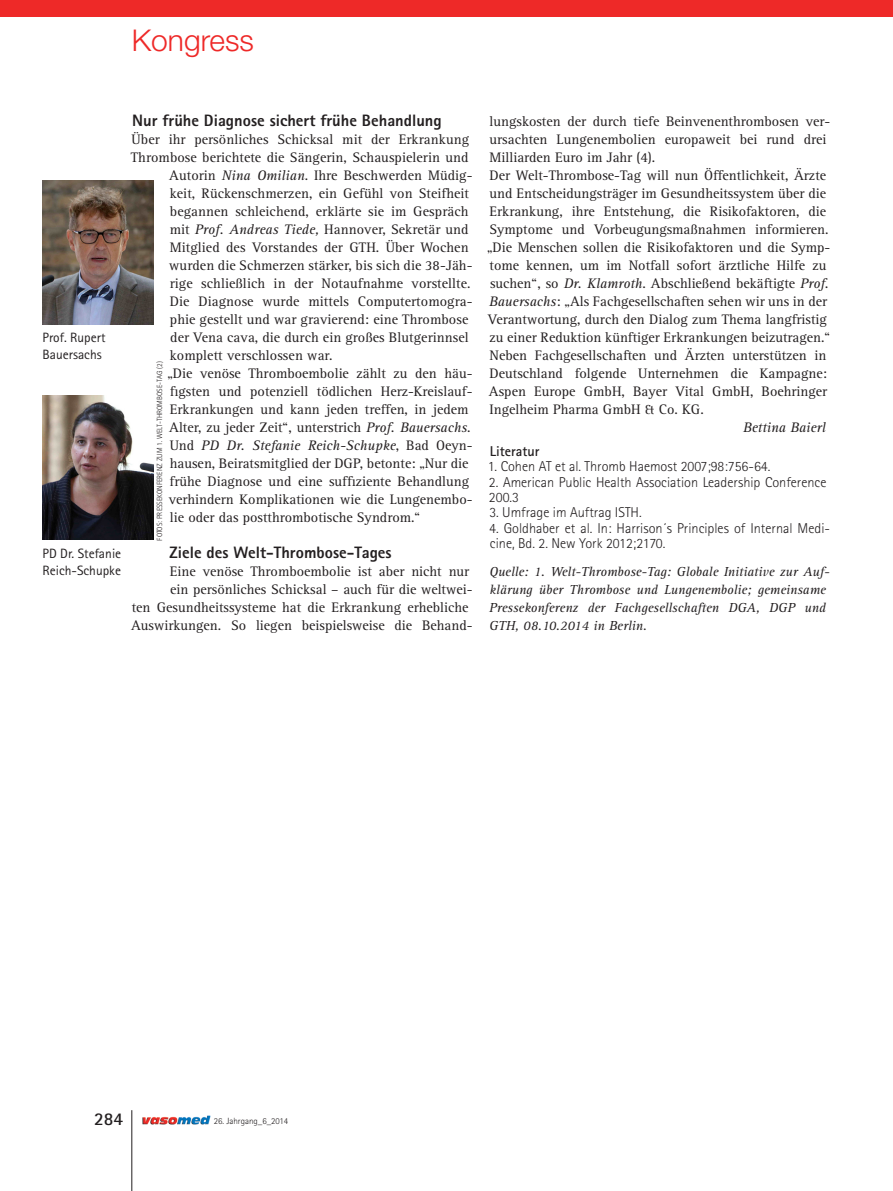
<style>
.page{position:relative;width:893px;height:1191px;background:#fff}
.page>*{position:absolute;margin:0;border:0;box-sizing:border-box;transform-origin:0 0}
.t1{font:300 30px "Helvetica Neue LT Std";color:#ee2928}
.t2{font:700 18px "Rotis Sans Serif Std";color:#231f20}
._03_Body{font:800 16.5px "Rotis Sans Serif Std";color:#231f20}
._03_Sub_11{font:800 16.5px "Rotis Sans Serif Std";color:#231f20}
._03_Body-2{font:14.25px/18px "Rotis Serif Std";color:#231f20}
._05_Literatur_Copy{font:300 14.25px/15.3px "Rotis Sans Serif Std";color:#231f20}
._03_Body-3{font:italic 14.25px "Rotis Serif Std";color:#231f20}
._05_Literatur_Head{font:700 14.25px "Rotis Sans Serif Std";color:#231f20}
._05_Literatur_Copy-2{font:italic 13.5px/18px "Rotis Serif Std";color:#231f20}
._03_Bildunterschrift{font:13.5px/17.2px "Rotis Sans Serif Std";color:#231f20}
.t3{font:300 9px "Rotis Sans Serif Std";color:#231f20}
._03_Inhalt_Bildnachw{font:300 7.5px "Rotis Sans Serif Std";color:#231f20}
.s1{font-style:italic}
</style>
<div class="page">
<hr style="left:132px;top:1110px;width:1px;height:81px;background:#231f20">
<div style="left:0;top:0;width:893px;height:17px;background:#ee2928"></div>
<img style="left:142px;top:1115px;width:68px;height:9px">
<img style="left:43px;top:180px;width:110px;height:144px">
<img style="left:43px;top:396px;width:110px;height:144px">
<h1 class="t1" style="left:132px;top:22px;width:124px">Kongress</h1>
<p class="_03_Bildunterschrift" style="left:43px;top:329px;width:64px">Prof. Rupert<br>Bauersachs</p>
<p class="_03_Bildunterschrift" style="left:43px;top:545px;width:80px">PD Dr. Stefanie<br>Reich-Schupke</p>
<p class="_03_Body" style="left:132px;top:110px;width:311px">Nur frühe Diagnose sichert frühe Behandlung</p>
<p class="_03_Body-2" style="left:132px;top:131px;width:339px">Über ihr persönliches Schicksal mit der Erkrankung</p>
<p class="_03_Body-2" style="left:131px;top:149px;width:339px">Thrombose berichtete die Sängerin, Schauspielerin und</p>
<p class="_03_Body-2" style="left:169px;top:167px;width:305px">Autorin <span class="s1">Nina Omilian</span>. Ihre Beschwerden Müdig-</p>
<p class="_03_Body-2" style="left:170px;top:185px;width:301px">keit, Rückenschmerzen, ein Gefühl von Steifheit</p>
<p class="_03_Body-2" style="left:170px;top:203px;width:300px">begannen schleichend, erklärte sie im Gespräch</p>
<p class="_03_Body-2" style="left:170px;top:221px;width:300px">mit <span class="s1">Prof. Andreas Tiede,</span> Hannover, Sekretär und</p>
<p class="_03_Body-2" style="left:170px;top:239px;width:300px">Mitglied des Vorstandes der GTH. Über Wochen</p>
<p class="_03_Body-2" style="left:169px;top:257px;width:305px">wurden die Schmerzen stärker, bis sich die 38-Jäh-</p>
<p class="_03_Body-2" style="left:170px;top:275px;width:302px">rige schließlich in der Notaufnahme vorstellte.</p>
<p class="_03_Body-2" style="left:170px;top:293px;width:304px">Die Diagnose wurde mittels Computertomogra-</p>
<p class="_03_Body-2" style="left:170px;top:311px;width:300px">phie gestellt und war gravierend: eine Thrombose</p>
<p class="_03_Body-2" style="left:170px;top:329px;width:300px">der Vena cava, die durch ein großes Blutgerinnsel</p>
<p class="_03_Body-2" style="left:170px;top:347px;width:164px">komplett verschlossen war.</p>
<p class="_03_Body-2" style="left:167px;top:365px;width:307px">„Die venöse Thromboembolie zählt zu den häu&shy;figsten und potenziell tödlichen Herz-Kreislauf-Erkrankungen und kann jeden treffen, in jedem Alter, zu jeder Zeit“, unterstrich <span class="s1">Prof. Bauersachs</span>.<br>Und <span class="s1">PD Dr. Stefanie Reich-Schupke</span>, Bad Oeyn&shy;hausen, Beiratsmitglied der DGP, betonte: „Nur die frühe Diagnose und eine suffiziente Behandlung verhindern Komplikationen wie die Lungenembo&shy;lie oder das postthrombotische Syndrom.“</p>
<p class="_03_Sub_11" style="left:170px;top:542px;width:224px">Ziele des Welt-Thrombose-Tages</p>
<p class="_03_Body-2" style="left:131px;top:563px;width:343px;text-align:right">Eine venöse Thromboembolie ist aber nicht nur<br>ein persönliches Schicksal – auch für die weltwei-<br>ten Gesundheitssysteme hat die Erkrankung erhebliche Auswirkungen. So liegen beispielsweise die Behand-</p>
<p class="_03_Inhalt_Bildnachw" style="left:155px;top:540px;width:180px;rotate:-90deg">FOTOS: PRESSEKONFERENZ ZUM 1. WELT-THROMBOSE-TAG (2)</p>
<p class="_03_Body-2" style="left:490px;top:113px;width:342px">lungskosten der durch tiefe Beinvenenthrombosen ver&shy;ursachten Lungenembolien europaweit bei rund drei<br>Milliarden Euro im Jahr (4).</p>
<p class="_03_Body-2" style="left:487px;top:167px;width:345px">Der Welt-Thrombose-Tag will nun Öffentlichkeit, Ärzte und Entscheidungsträger im Gesundheitssystem über die Erkrankung, ihre Entstehung, die Risikofaktoren, die Symptome und Vorbeugungsmaßnahmen informieren. „Die Menschen sollen die Risikofaktoren und die Symp&shy;tome kennen, um im Notfall sofort ärztliche Hilfe zu suchen“, so <span class="s1">Dr. Klamroth</span>. Abschließend bekäftigte <span class="s1">Prof.<br>Bauersachs</span>: „Als Fachgesellschaften sehen wir uns in der Verantwortung, durch den Dialog zum Thema langfristig zu einer Reduktion künftiger Erkrankungen beizutragen.“</p>
<p class="_03_Body-2" style="left:489px;top:347px;width:340px;text-align:justify">Neben Fachgesellschaften und Ärzten unterstützen in Deutschland folgende Unternehmen die Kampagne:<br>Aspen Europe GmbH, Bayer Vital GmbH, Boehringer Ingelheim Pharma GmbH &amp; Co. KG.</p>
<p class="_03_Body-3" style="left:743px;top:419px;width:84px">Bettina Baierl</p>
<p class="_05_Literatur_Head" style="left:490px;top:442px;width:51px">Literatur</p>
<p class="_05_Literatur_Copy" style="left:488px;top:459px;width:284px">1. Cohen AT et al. Thromb Haemost 2007;98:756-64.</p>
<p class="_05_Literatur_Copy" style="left:489px;top:474px;width:339px">2. American Public Health Association Leadership Conference<br>200.3</p>
<p class="_05_Literatur_Copy" style="left:489px;top:505px;width:154px">3. Umfrage im Auftrag ISTH.</p>
<p class="_05_Literatur_Copy" style="left:489px;top:520px;width:342px">4. Goldhaber et al. In: Harrison´s Principles of Internal Medi&shy;cine, Bd. 2. New York 2012;2170.</p>
<p class="_05_Literatur_Copy-2" style="left:489px;top:563px;width:342px">Quelle: 1. Welt-Thrombose-Tag: Globale Initiative zur Auf&shy;klärung über Thrombose und Lungenembolie; gemeinsame Pressekonferenz der Fachgesellschaften DGA, DGP und GTH, 08.10.2014 in Berlin.</p>
<p class="t2" style="left:94px;top:1107px;width:30px">284</p>
<p class="t3" style="left:214px;top:1115px;width:76px">26. Jahrgang_6_2014</p>
</div>
